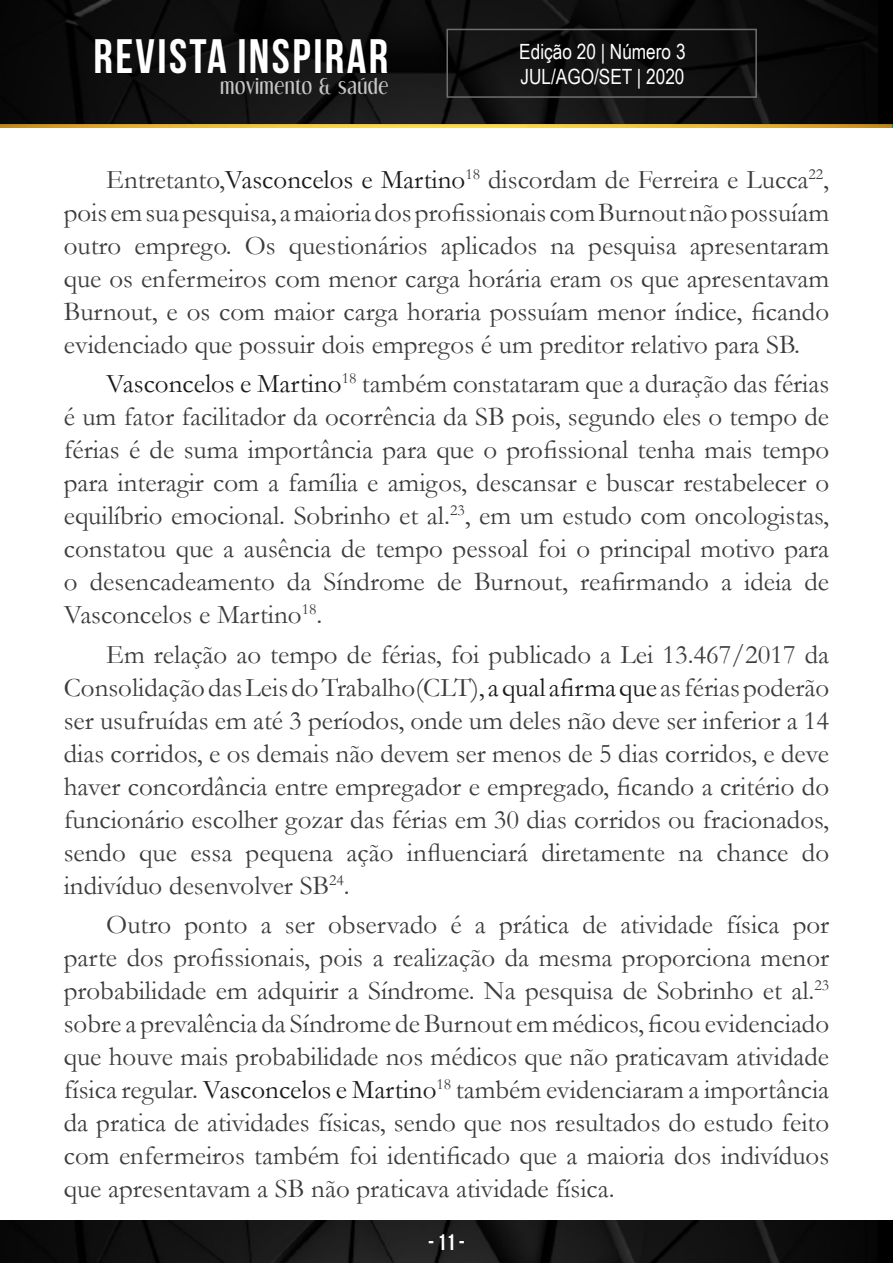
<style>
.page{position:relative;width:893px;height:1263px;background:#fff}
.page>*{position:absolute;margin:0;border:0;box-sizing:border-box;transform-origin:0 0}
.t1{font:700 48.3px "Bebas Neue";letter-spacing:.05em;color:#fff}
.t2{font:27px/33px "Garamond";color:#3c3c3b;text-align:justify}
.t3{font:700 22.5px "Bebas Neue";color:#fff}
.t4{font:21px/25.2px "Arial Narrow";color:#fff}
.t5{font:18.9px "Dream Orphans";letter-spacing:.05em;color:#c6c6c6}
.s1{color:#1a1a1a}
.s2{color:#292929}
</style>
<div class="page">
<img style="left:0;top:124px;width:891px;height:4px">
<img style="left:0;top:0;width:878px;height:124px">
<div style="left:446px;top:29px;width:311px;height:69px;border:2px solid #706f6f"></div>
<img style="left:0;top:1220px;width:878px;height:43px">
<h1 class="t1" style="left:94px;top:29px;width:296px">REVISTA INSPIRAR</h1>
<p class="t5" style="left:220px;top:75px;width:169px">movimento &amp; saúde</p>
<p class="t4" style="left:519px;top:38px;width:168px">Edição 20 | Número 3<br>JUL/AGO/SET | 2020</p>
<p class="t2" style="left:64px;top:162px;width:767px;text-indent:43px">Entretanto,<span class="s1">Vasconcelos e Martino</span><sup>18</sup> discordam de Ferreira e Lucca<sup>22</sup>, pois em sua pesquisa, a maioria dos profissionais com Burnout não possuíam outro emprego. Os questionários aplicados na pesquisa apresentaram que os enfermeiros com menor carga horária eram os que apresentavam Burnout, e os com maior carga horaria possuíam menor índice, ficando evidenciado que possuir dois empregos é um preditor relativo para SB.</p>
<p class="t2" style="left:64px;top:366px;width:767px;text-indent:43px"><span class="s1">Vasconcelos e Martino</span><sup>18</sup> também constataram que a duração das férias é um fator facilitador da ocorrência da SB pois, segundo eles o tempo de férias é de suma importância para que o profissional tenha mais tempo para interagir com a família e amigos, descansar e buscar restabelecer o equilíbrio emocional. Sobrinho et al.<sup>23</sup>, em um estudo com oncologistas, constatou que a ausência de tempo pessoal foi o principal motivo para o desencadeamento da Síndrome de Burnout, reafirmando a ideia de Vasconcelos e Martino<sup>18</sup>.</p>
<p class="t2" style="left:64px;top:637px;width:767px;text-indent:43px">Em relação ao tempo de férias, foi publicado a Lei 13.467/2017 da Consolidação das Leis do Trabalho(CLT)<span class="s2">,</span> <span class="s1">a qual afirma que</span> as férias poderão ser usufruídas em até 3 períodos, onde um deles não deve ser inferior a 14 dias corridos, e os demais não devem ser menos de 5 dias corridos, e deve haver concordância entre empregador e empregado, ficando a critério do funcionário escolher gozar das férias em 30 dias corridos ou fracionados, sendo que essa pequena ação influenciará diretamente na chance do indivíduo desenvolver SB<sup>24</sup>.</p>
<p class="t2" style="left:64px;top:907px;width:767px;text-indent:43px">Outro ponto a ser observado é a prática de atividade física por parte dos profissionais, pois a realização da mesma proporciona menor probabilidade em adquirir a Síndrome. Na pesquisa de Sobrinho et al.<sup>23 </sup>sobre a prevalência da Síndrome de Burnout em médicos, ficou evidenciado que houve mais probabilidade nos médicos que não praticavam atividade física regular. <span class="s1">Vasconcelos e Martino</span><sup>18</sup> também evidenciaram a importância da pratica de atividades físicas, sendo que nos resultados do estudo feito com enfermeiros também foi identificado que a maioria dos indivíduos que apresentavam a SB não praticava atividade física.</p>
<p class="t3" style="left:428px;top:1230px;width:38px">- 11 -</p>
</div>
